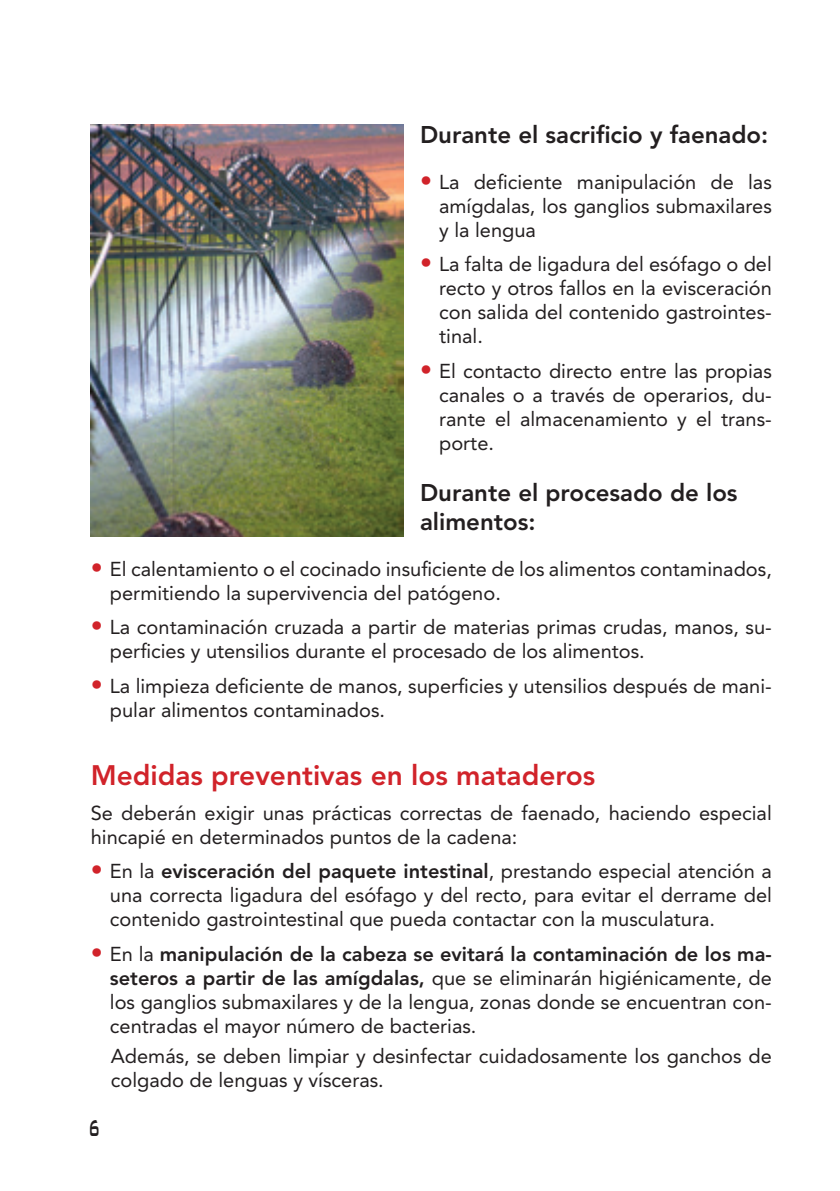
<style>
.page{position:relative;width:840px;height:1191px;background:#fff}
.page>*{position:absolute;margin:0;border:0;box-sizing:border-box;transform-origin:0 0}
.t1{font:500 30px "Bank Gothic";color:#231f20;scale:.5 1}
.t2{font:800 28px "Avenir LT Std";color:#d1232a}
.t3{font:800 24px/28.8px "Avenir LT Std";color:#231f20}
.t4{font:20px/24px "Avenir LT Std";color:#231f20;text-align:justify}
.s1{font-weight:800;font-size:24px;color:#d1232a}
.s2{font-weight:800}
</style>
<div class="page">
<img style="left:91px;top:125px;width:312px;height:411px">
<p class="t3" style="left:420px;top:120px;width:349px">Durante el sacrificio y faenado:</p>
<p class="t4" style="left:439px;top:170px;width:334px;text-indent:-19px"><span class="s1">•</span> La deficiente manipulación de las amígdalas, los ganglios submaxilares y la lengua</p>
<p class="t4" style="left:439px;top:252px;width:334px;text-indent:-19px"><span class="s1">•</span> La falta de ligadura del esófago o del recto y otros fallos en la evisceración con salida del contenido gastrointes&shy;tinal.</p>
<p class="t4" style="left:439px;top:359px;width:334px;text-indent:-19px"><span class="s1">•</span> El contacto directo entre las propias canales o a través de operarios, du&shy;rante el almacenamiento y el trans&shy;porte.</p>
<p class="t3" style="left:420px;top:478px;width:319px">Durante el procesado de los alimentos:</p>
<p class="t4" style="left:110px;top:557px;width:663px;text-indent:-19px"><span class="s1">•</span> El calentamiento o el cocinado insuficiente de los alimentos contaminados, permitiendo la supervivencia del patógeno.</p>
<p class="t4" style="left:110px;top:615px;width:663px;text-indent:-19px"><span class="s1">•</span> La contaminación cruzada a partir de materias primas crudas, manos, su&shy;perficies y utensilios durante el procesado de los alimentos.</p>
<p class="t4" style="left:110px;top:674px;width:663px;text-indent:-19px"><span class="s1">•</span> La limpieza deficiente de manos, superficies y utensilios después de mani&shy;pular alimentos contaminados.</p>
<h2 class="t2" style="left:91px;top:758px;width:505px">Medidas preventivas en los mataderos</h2>
<p class="t4" style="left:91px;top:801px;width:682px">Se deberán exigir unas prácticas correctas de faenado, haciendo especial hincapié en determinados puntos de la cadena:</p>
<p class="t4" style="left:110px;top:859px;width:663px;text-indent:-19px"><span class="s1">•</span> En la <span class="s2">evisceración del paquete intestinal</span>, prestando especial atención a una correcta ligadura del esófago y del recto, para evitar el derrame del contenido gastrointestinal que pueda contactar con la musculatura.</p>
<p class="t4" style="left:110px;top:942px;width:663px;text-indent:-19px"><span class="s1">•</span> En la <span class="s2">manipulación de la cabeza se evitará la contaminación de los ma&shy;seteros a partir de las amígdalas,</span> que se eliminarán higiénicamente, de los ganglios submaxilares y de la lengua, zonas donde se encuentran con&shy;centradas el mayor número de bacterias.</p>
<p class="t4" style="left:111px;top:1043px;width:662px">Además, se deben limpiar y desinfectar cuidadosamente los ganchos de colgado de lenguas y vísceras.</p>
<h1 class="t1" style="left:88px;top:1104px;width:25px">6</h1>
</div>
